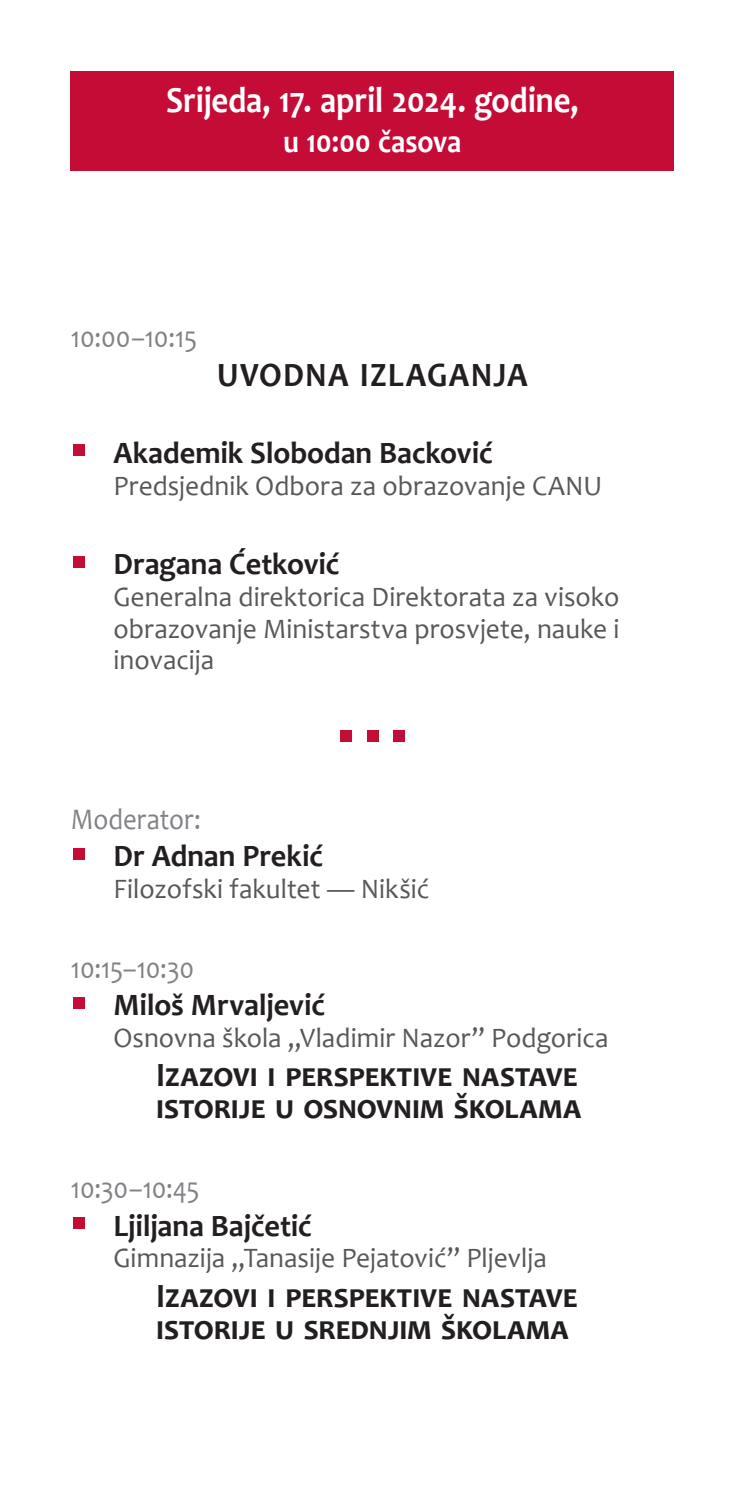
<style>
.page{position:relative;width:745px;height:1489px;background:#fff}
.page>*{position:absolute;margin:0;border:0;box-sizing:border-box;transform-origin:0 0}
.t1{font:600 52.5px "Garamond Premr Pro";color:#c40c37}
.t2{font:700 36.75px "Candara";letter-spacing:-.005em;color:#fff;scale:.89 1}
.t3{font:700 34.25px/32.2px "Candara";letter-spacing:.025em;color:#231f20;scale:.95 1}
.t4{font:700 32.5px "Candara";color:#fff;scale:.89 1}
.t5{font:700 31.25px "Candara";letter-spacing:-.005em;color:#231f20}
.t6{font:30px "Candara";letter-spacing:-.01em;color:#808285;scale:.89 1}
.t7{font:28.25px/31.8px "Candara";color:#57585a;text-align:justify}
.s1{font-family:"Garamond Premr Pro";font-weight:600;font-size:52.5px;color:#c40c37}
</style>
<div class="page">
<div style="left:71px;top:71px;width:602px;height:100px;background:#c40c37"></div>
<h2 class="t2" style="left:166px;top:77px;width:465px">Srijeda, 17. april 2024. godine,</h2>
<p class="t4" style="left:283px;top:121px;width:201px">u 10:00 časova</p>
<p class="t6" style="left:71px;top:318px;width:143px">10:00–10:15</p>
<p class="t3" style="left:217px;top:358px;width:328px">UVODNA IZLAGANJA</p>
<p class="t5" style="left:71px;top:433px;width:423px"><span class="s1">■</span> Akademik Slobodan Backović</p>
<p class="t7" style="left:113px;top:469px;width:489px">Predsjednik Odbora za obrazovanje CANU</p>
<p class="t5" style="left:71px;top:544px;width:270px"><span class="s1">■</span> Dragana Ćetković</p>
<p class="t7" style="left:113px;top:580px;width:507px">Generalna direktorica Direktorata za visoko obrazovanje Ministarstva prosvjete, nauke i inovacija</p>
<h1 class="t1" style="left:337px;top:700px;width:71px">■ ■ ■</h1>
<p class="t6" style="left:71px;top:800px;width:147px">Moderator:</p>
<p class="t5" style="left:71px;top:836px;width:253px"><span class="s1">■</span> Dr Adnan Prekić</p>
<p class="t7" style="left:113px;top:872px;width:317px">Filozofski fakultet — Nikšić</p>
<p class="t6" style="left:71px;top:948px;width:140px">10:15–10:30</p>
<p class="t5" style="left:71px;top:985px;width:255px"><span class="s1">■</span> Miloš Mrvaljević</p>
<p class="t7" style="left:113px;top:1021px;width:496px">Osnovna škola „Vladimir Nazor” Podgorica</p>
<p class="t3" style="left:156px;top:1058px;width:446px">Izazovi i perspektive nastave istorije u osnovnim školama</p>
<p class="t6" style="left:71px;top:1169px;width:146px">10:30–10:45</p>
<p class="t5" style="left:71px;top:1205px;width:242px"><span class="s1">■</span> Ljiljana Bajčetić</p>
<p class="t7" style="left:113px;top:1241px;width:434px">Gimnazija „Tanasije Pejatović” Pljevlja</p>
<p class="t3" style="left:156px;top:1278px;width:445px">Izazovi i perspektive nastave istorije u srednjim školama</p>
</div>
